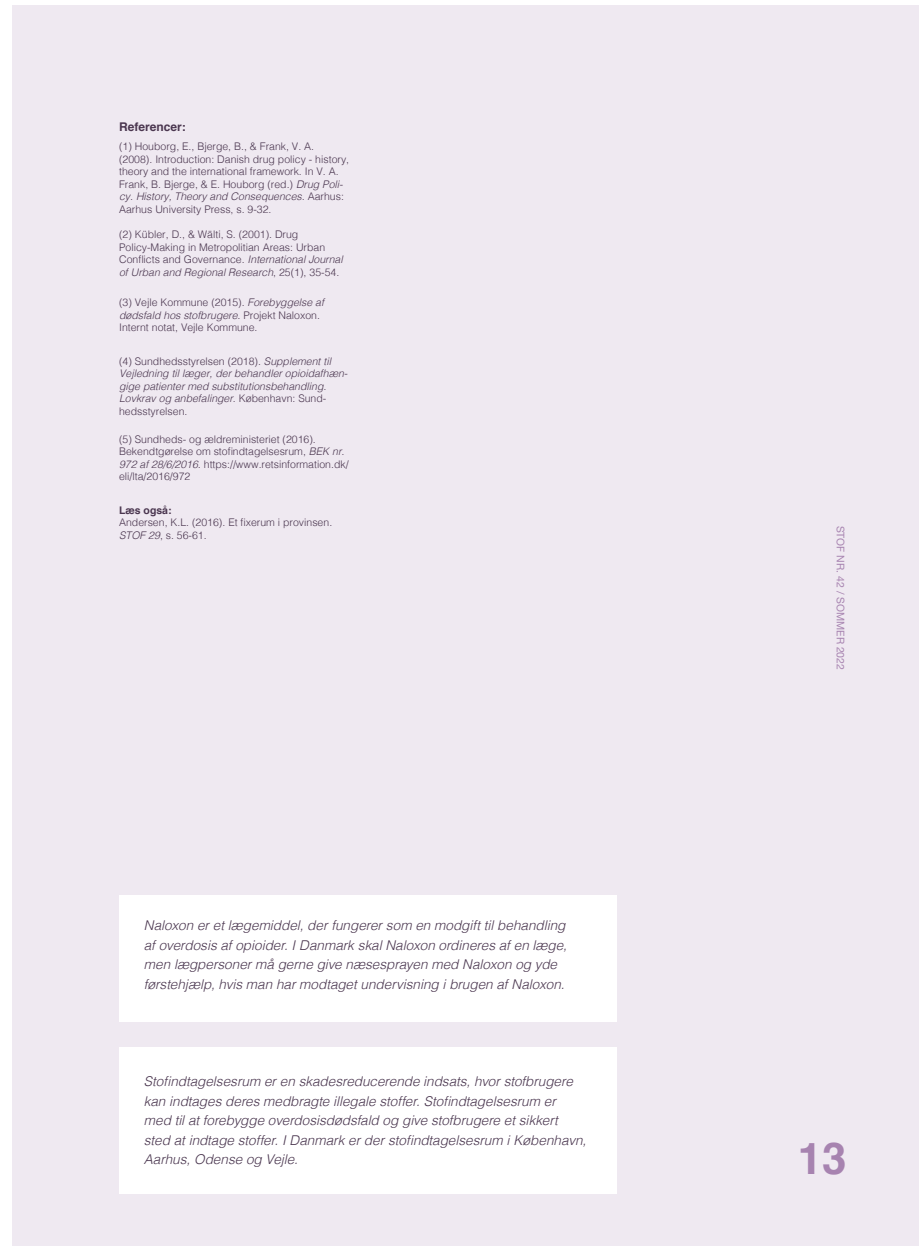
<style>
.page{position:relative;width:919px;height:1246px;background:#fff}
.page>*{position:absolute;margin:0;border:0;box-sizing:border-box;transform-origin:0 0}
.t1{font:700 43.95px "Helvetica";color:#a783b0}
.Brødtekst_9_13{font:italic 300 13.5px/19.5px "Helvetica";color:#4a364f}
.Fodnote{font:700 12px "Helvetica";color:#4a364f}
.Fodnote-2{font:300 10.5px/12.6px "Helvetica";color:#4a364f}
.Fodnote-3{font:italic 300 10.5px/12.6px "Helvetica";color:#4a364f}
.t2{font:10.5px "Helvetica Neue";color:#a783b0}
.s1{font-style:italic}
.s2{font-style:normal}
.s3{font-weight:700}
</style>
<div class="page">
<div style="left:13px;top:6px;width:905px;height:1240px;background:#efe9f1"></div>
<div style="left:119px;top:895px;width:497px;height:126px;background:#fff"></div>
<div style="left:119px;top:1047px;width:497px;height:147px;background:#fff"></div>
<p class="Fodnote" style="left:119px;top:117px;width:68px">Referencer:</p>
<p class="Fodnote-2" style="left:119px;top:139px;width:231px">(1) Houborg, E., Bjerge, B., &amp; Frank, V. A. (2008). Introduction: Danish drug policy - history, theory and the international framework. In V. A.<br>Frank, B. Bjerge, &amp; E. Houborg (red.) <span class="s1">Drug Poli&shy;cy. History, Theory and Consequences.</span> Aarhus:<br>Aarhus University Press, s. 9-32.</p>
<p class="Fodnote-2" style="left:119px;top:227px;width:225px">(2) Kübler, D., &amp; Wälti, S. (2001). Drug Policy-Making in Metropolitian Areas: Urban Conflicts and Governance. <span class="s1">International Journal of Urban and Regional Research</span>, 25(1), 35-54.</p>
<p class="Fodnote-2" style="left:119px;top:295px;width:206px">(3) Vejle Kommune (2015). <span class="s1">Forebyggelse af dødsfald hos stofbrugere.</span> Projekt Naloxon.<br>Internt notat, Vejle Kommune.</p>
<p class="Fodnote-3" style="left:119px;top:354px;width:230px"><span class="s2">(4) Sundhedsstyrelsen (2018).</span> Supplement til Vejledning til læger, der behandler opioidafhæn&shy;gige patienter med substitutionsbehandling.<br>Lovkrav og anbefalinger<span class="s2">. København: Sund&shy;hedsstyrelsen.</span></p>
<p class="Fodnote-2" style="left:119px;top:432px;width:231px">(5) Sundheds- og ældreministeriet (2016).<br>Bekendtgørelse om stofindtagelsesrum, <span class="s1">BEK nr.<br>972 af 28/6/2016.</span> https://www.retsinformation.dk/ eli/lta/2016/972</p>
<p class="Fodnote-2" style="left:119px;top:503px;width:214px"><span class="s3">Læs også:<br></span>Andersen, K.L. (2016). Et fixerum i provinsen.<br><span class="s1">STOF 29</span>, s. 56-61.</p>
<p class="Brødtekst_9_13" style="left:144px;top:915px;width:424px">Naloxon er et lægemiddel, der fungerer som en modgift til behandling af overdosis af opioider. I Danmark skal Naloxon ordineres af en læge, men lægpersoner må gerne give næsesprayen med Naloxon og yde førstehjælp, hvis man har modtaget undervisning i brugen af Naloxon.</p>
<p class="Brødtekst_9_13" style="left:144px;top:1071px;width:444px">Stofindtagelsesrum er en skadesreducerende indsats, hvor stofbrugere kan indtages deres medbragte illegale stoffer. Stofindtagelsesrum er med til at forebygge overdosisdødsfald og give stofbrugere et sikkert sted at indtage stoffer. I Danmark er der stofindtagelsesrum i København, Aarhus, Odense og Vejle.</p>
<p class="t2" style="left:847px;top:526px;width:146px;rotate:90deg">STOF NR. 42 / SOMMER 2022</p>
<p class="t1" style="left:797px;top:1123px;width:50px">13</p>
</div>
